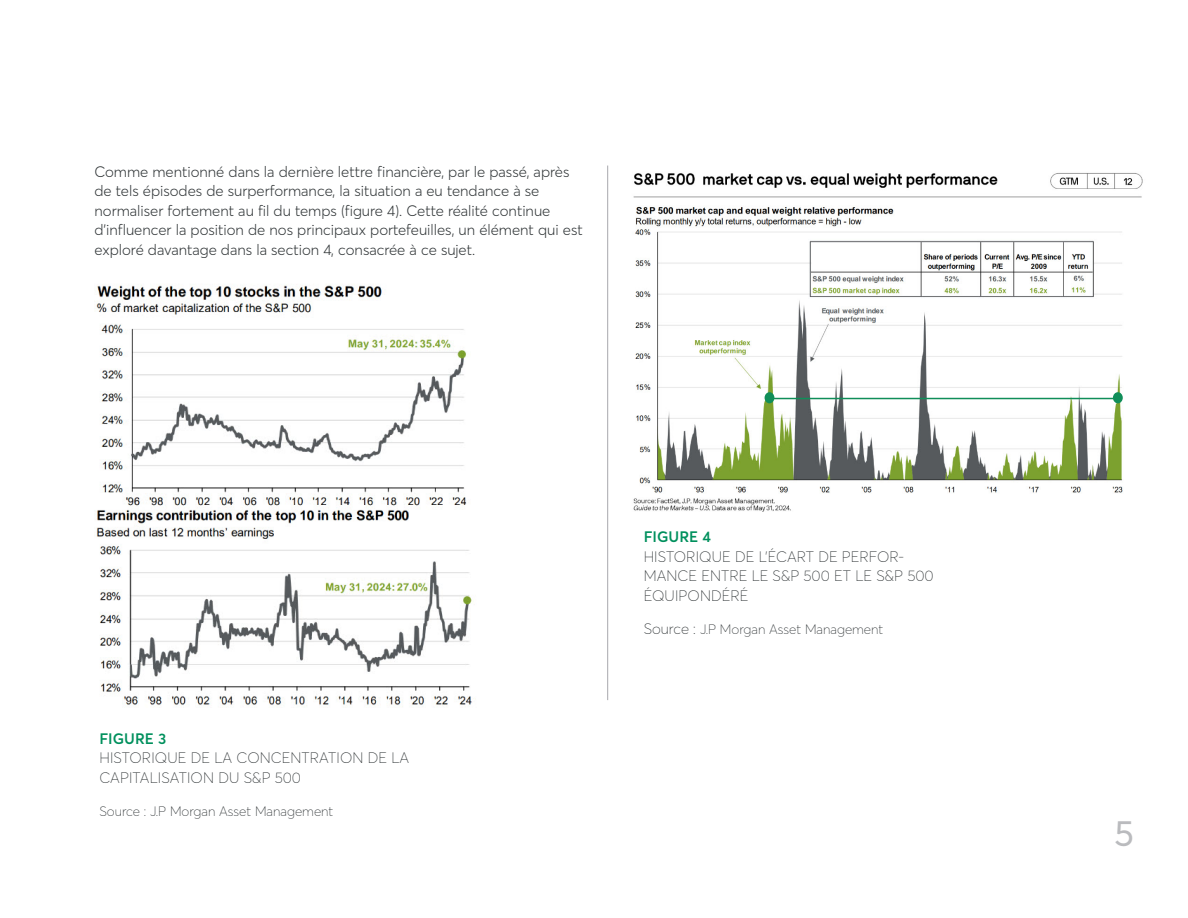
<style>
.page{position:relative;width:1188px;height:918px;background:#fff}
.page>*{position:absolute;margin:0;border:0;box-sizing:border-box;transform-origin:0 0}
.t1{font:36px "Desjardins Sans";color:#babbbe}
.t2{font:300 15px/19.5px "Desjardins Sans";color:#2d3234}
.t3{font:100 15px/19.5px "Desjardins Sans";letter-spacing:.01em;color:#2d3234}
.t4{font:100 13.5px "Desjardins Sans";color:#2d3234}
.s1{font-weight:600;color:#00905d}
.s2{font-size:15px}
</style>
<div class="page">
<hr style="left:607px;top:166px;width:1px;height:534px;background:#a8a9ad">
<img style="left:96px;top:284px;width:376px;height:424px">
<img style="left:633px;top:173px;width:510px;height:339px">
<hr style="left:770px;top:398px;width:346px;height:1px;background:#108e59">
<div style="left:765px;top:392px;width:9px;height:11px;background:#108e59;border-radius:50%"></div>
<div style="left:1113px;top:392px;width:10px;height:11px;background:#108e59;border-radius:50%"></div>
<p class="t2" style="left:94px;top:161px;width:490px">Comme mentionné dans la dernière lettre financière, par le passé, après de tels épisodes de surperformance, la situation a eu tendance à se normaliser fortement au fil du temps (figure 4). Cette réalité continue d’influencer la position de nos principaux portefeuilles, un élément qui est exploré davantage dans la section 4, consacrée à ce sujet.</p>
<p class="t3" style="left:99px;top:729px;width:311px"><span class="s1">FIGURE 3<br></span>HISTORIQUE DE LA CONCENTRATION DE LA<br>CAPITALISATION DU S&amp;P 500</p>
<p class="t4" style="left:99px;top:803px;width:236px">Source : J.P Morgan Asset Management</p>
<p class="t3" style="left:644px;top:527px;width:291px"><span class="s1">FIGURE 4<br></span>HISTORIQUE DE L’ÉCART DE PERFOR-<br>MANCE ENTRE LE S&amp;P 500 ET LE S&amp;P 500<br>ÉQUIPONDÉRÉ</p>
<p class="t4" style="left:644px;top:621px;width:241px"><span class="s2">Source :</span> J.P Morgan Asset Management</p>
<h1 class="t1" style="left:1114px;top:812px;width:21px">5</h1>
</div>
